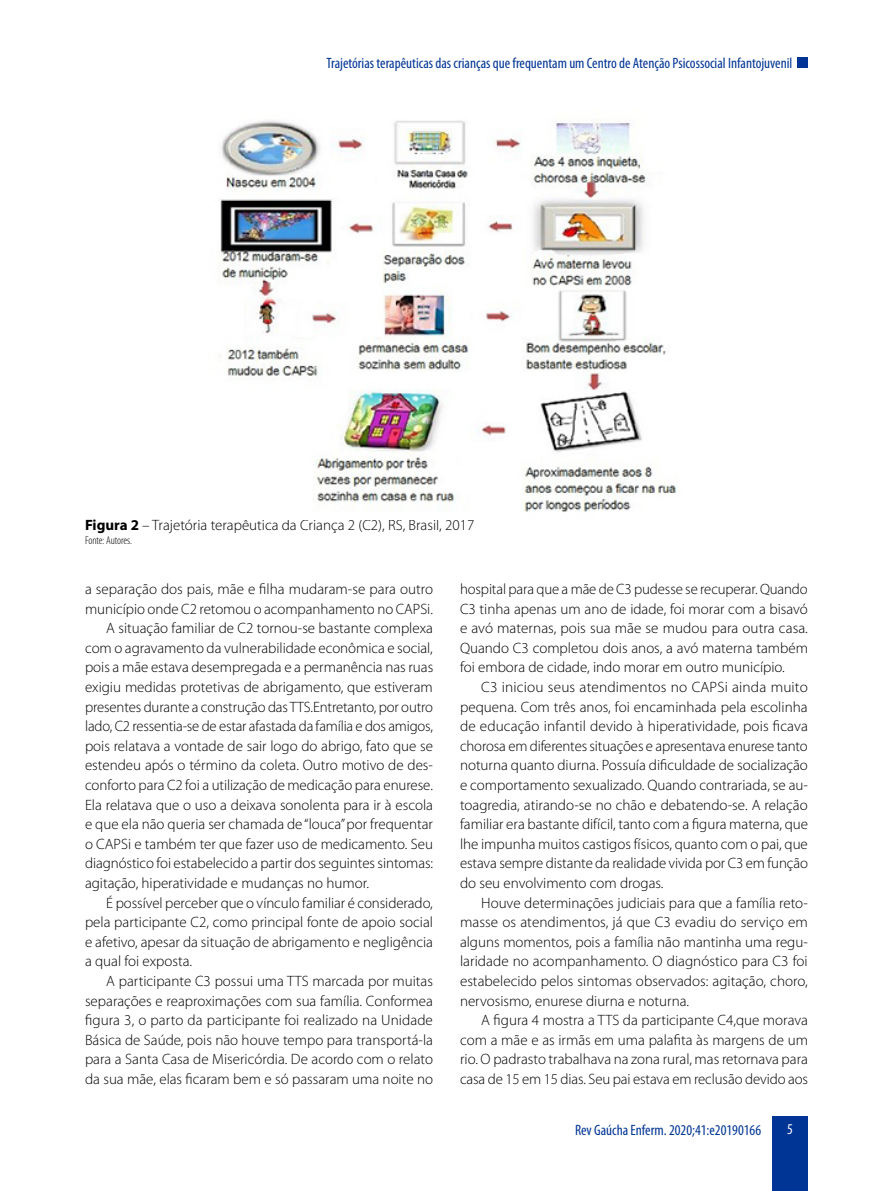
<style>
.page{position:relative;width:893px;height:1191px;background:#fff}
.page>*{position:absolute;margin:0;border:0;box-sizing:border-box;transform-origin:0 0}
.MIOLO-PT{font:300 15px/19.6px "Myriad Pro";color:#000;text-align:justify}
.t1{font:condensed 15px "Myriad Pro";color:#003595}
.Titulo_quadro_figura{font:300 15px "Myriad Pro";color:#000}
.t2{font:condensed 15px "Myriad Pro";color:#fff}
.Fonte_quadro_figura{font:300 condensed 11.25px "Myriad Pro";letter-spacing:-.01em;color:#000}
.s1{font-weight:700}
</style>
<div class="page">
<div style="left:772px;top:1116px;width:36px;height:75px;background:#003595"></div>
<div style="left:798px;top:57px;width:10px;height:11px;background:#003595"></div>
<img style="left:218px;top:120px;width:460px;height:392px">
<p class="t1" style="left:327px;top:54px;width:467px">Trajetórias terapêuticas das crianças que frequentam um Centro de Atenção Psicossocial Infantojuvenil</p>
<p class="Titulo_quadro_figura" style="left:85px;top:516px;width:391px"><span class="s1">Figura 2</span> – Trajetória terapêutica da Criança 2 (C2), RS, Brasil, 2017</p>
<p class="Fonte_quadro_figura" style="left:85px;top:533px;width:48px">Fonte: Autores.</p>
<p class="MIOLO-PT" style="left:85px;top:579px;width:349px">a separação dos pais, mãe e filha mudaram-se para outro município onde C2 retomou o acompanhamento no CAPSi.</p>
<p class="MIOLO-PT" style="left:85px;top:618px;width:350px;text-indent:21px">A situação familiar de C2 tornou-se bastante complexa com o agravamento da vulnerabilidade econômica e social, pois a mãe estava desempregada e a permanência nas ruas exigiu medidas protetivas de abrigamento, que estiveram presentes durante a construção das TTS.Entretanto, por outro lado, C2 ressentia-se de estar afastada da família e dos amigos, pois relatava a vontade de sair logo do abrigo, fato que se estendeu após o término da coleta. Outro motivo de des&shy;conforto para C2 foi a utilização de medicação para enurese.<br>Ela relatava que o uso a deixava sonolenta para ir à escola e que ela não queria ser chamada de “louca” por frequentar o CAPSi e também ter que fazer uso de medicamento. Seu diagnóstico foi estabelecido a partir dos seguintes sintomas: agitação, hiperatividade e mudanças no humor.</p>
<p class="MIOLO-PT" style="left:85px;top:892px;width:349px;text-indent:21px">É possível perceber que o vínculo familiar é considerado, pela participante C2, como principal fonte de apoio social e afetivo, apesar da situação de abrigamento e negligência a qual foi exposta.</p>
<p class="MIOLO-PT" style="left:85px;top:971px;width:349px;text-indent:21px">A participante C3 possui uma TTS marcada por muitas separações e reaproximações com sua família. Conformea figura 3, o parto da participante foi realizado na Unidade Básica de Saúde, pois não houve tempo para transportá-la para a Santa Casa de Misericórdia. De acordo com o relato da sua mãe, elas ficaram bem e só passaram uma noite no</p>
<p class="MIOLO-PT" style="left:460px;top:579px;width:349px">hospital para que a mãe de C3 pudesse se recuperar. Quando C3 tinha apenas um ano de idade, foi morar com a bisavó e avó maternas, pois sua mãe se mudou para outra casa.<br>Quando C3 completou dois anos, a avó materna também foi embora de cidade, indo morar em outro município.</p>
<p class="MIOLO-PT" style="left:460px;top:677px;width:350px;text-indent:21px">C3 iniciou seus atendimentos no CAPSi ainda muito pequena. Com três anos, foi encaminhada pela escolinha de educação infantil devido à hiperatividade, pois ficava chorosa em diferentes situações e apresentava enurese tanto noturna quanto diurna. Possuía dificuldade de socialização e comportamento sexualizado. Quando contrariada, se au&shy;toagredia, atirando-se no chão e debatendo-se. A relação familiar era bastante difícil, tanto com a figura materna, que lhe impunha muitos castigos físicos, quanto com o pai, que estava sempre distante da realidade vivida por C3 em função do seu envolvimento com drogas.</p>
<p class="MIOLO-PT" style="left:460px;top:892px;width:349px;text-indent:21px">Houve determinações judiciais para que a família reto&shy;masse os atendimentos, já que C3 evadiu do serviço em alguns momentos, pois a família não mantinha uma regu&shy;laridade no acompanhamento. O diagnóstico para C3 foi estabelecido pelos sintomas observados: agitação, choro, nervosismo, enurese diurna e noturna.</p>
<p class="MIOLO-PT" style="left:460px;top:1010px;width:350px;text-indent:21px">A figura 4 mostra a TTS da participante C4,que morava com a mãe e as irmãs em uma palafita às margens de um rio. O padrasto trabalhava na zona rural, mas retornava para casa de 15 em 15 dias. Seu pai estava em reclusão devido aos</p>
<p class="t1" style="left:575px;top:1121px;width:188px">Rev Gaúcha Enferm. 2020;41:e20190166</p>
<p class="t2" style="left:787px;top:1120px;width:7px">5</p>
</div>
